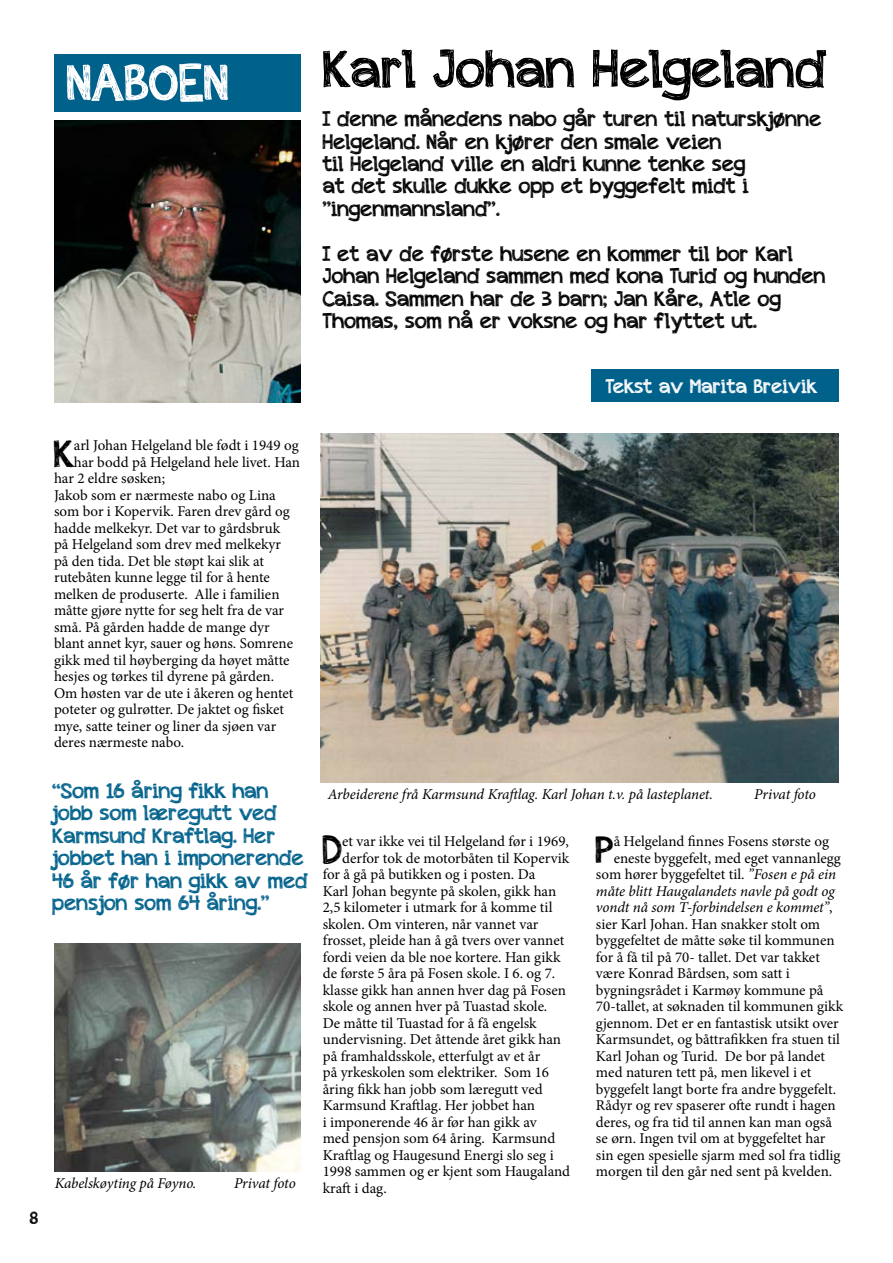
<style>
.page{position:relative;width:893px;height:1263px;background:#fff}
.page>*{position:absolute;margin:0;border:0;box-sizing:border-box;transform-origin:0 0}
.t1{font:52.5px "appleberry";color:#000}
.t2{font:51px "appleberry";color:#fff}
.t3{font:38.4px "appleberry";color:#000}
.t4{font:21px/22.5px "appleberry";color:#000}
.t5{font:21px/22.5px "appleberry";color:#00618b}
.t6{font:19.5px "appleberry";color:#fff}
.t7{font:18px "appleberry";color:#000}
.t8{font:15px "Minion Pro";color:#000}
.t9{font:italic 15px "Minion Pro";letter-spacing:-.01em;color:#000}
.s1{font-style:italic}
.s2{font-style:normal}
</style>
<div class="page">
<div style="left:591px;top:369px;width:248px;height:32px;background:#00618b"></div>
<div style="left:54px;top:54px;width:247px;height:57px;background:#00618b"></div>
<img style="left:55px;top:943px;width:245px;height:229px">
<img style="left:321px;top:433px;width:518px;height:349px">
<img style="left:54px;top:121px;width:247px;height:281px">
<h2 class="t2" style="left:67px;top:46px;width:163px">NABOEN</h2>
<h1 class="t1" style="left:323px;top:31px;width:505px">Karl Johan Helgeland</h1>
<h3 class="t4" style="left:323px;top:107px;width:500px">I denne månedens nabo går turen til naturskjønne Helgeland. Når en kjører den smale veien<br>til Helgeland ville en aldri kunne tenke seg<br>at det skulle dukke opp et byggefelt midt i ”ingenmannsland”.</h3>
<h3 class="t4" style="left:323px;top:242px;width:505px">I et av de første husene en kommer til bor Karl Johan Helgeland sammen med kona Turid og hunden Caisa. Sammen har de 3 barn; Jan Kåre, Atle og Thomas, som nå er voksne og har flyttet ut.</h3>
<h3 class="t6" style="left:606px;top:372px;width:213px">Tekst av Marita Breivik</h3>
<h3 class="t3" style="left:54px;top:426px;width:22px">K</h3>
<p class="t8" style="left:74px;top:435px;width:226px">arl Johan Helgeland ble født i 1949 og</p>
<p class="t8" style="left:74px;top:452px;width:228px">har bodd på Helgeland hele livet. Han</p>
<p class="t8" style="left:54px;top:468px;width:113px">har 2 eldre søsken;</p>
<p class="t8" style="left:54px;top:485px;width:223px">Jakob som er nærmeste nabo og Lina</p>
<p class="t8" style="left:54px;top:501px;width:237px">som bor i Kopervik. Faren drev gård og</p>
<p class="t8" style="left:54px;top:518px;width:228px">hadde melkekyr. Det var to gårdsbruk</p>
<p class="t8" style="left:54px;top:534px;width:228px">på Helgeland som drev med melkekyr</p>
<p class="t8" style="left:54px;top:551px;width:211px">på den tida. Det ble støpt kai slik at</p>
<p class="t8" style="left:54px;top:567px;width:217px">rutebåten kunne legge til for å hente</p>
<p class="t8" style="left:54px;top:584px;width:227px">melken de produserte. Alle i familien</p>
<p class="t8" style="left:54px;top:600px;width:232px">måtte gjøre nytte for seg helt fra de var</p>
<p class="t8" style="left:54px;top:617px;width:217px">små. På gården hadde de mange dyr</p>
<p class="t8" style="left:54px;top:633px;width:241px">blant annet kyr, sauer og høns. Somrene</p>
<p class="t8" style="left:54px;top:650px;width:237px">gikk med til høyberging da høyet måtte</p>
<p class="t8" style="left:54px;top:666px;width:222px">hesjes og tørkes til dyrene på gården.</p>
<p class="t8" style="left:54px;top:683px;width:241px">Om høsten var de ute i åkeren og hentet</p>
<p class="t8" style="left:54px;top:699px;width:232px">poteter og gulrøtter. De jaktet og fisket</p>
<p class="t8" style="left:54px;top:716px;width:224px">mye, satte teiner og liner da sjøen var</p>
<p class="t8" style="left:54px;top:732px;width:132px">deres nærmeste nabo.</p>
<h3 class="t5" style="left:53px;top:779px;width:257px">“Som 16 åring fikk han jobb som læregutt ved<br>Karmsund Kraftlag. Her jobbet han i imponerende<br>46 år før han gikk av med pensjon som 64 åring.”</h3>
<p class="t7" style="left:30px;top:1205px;width:10px">8</p>
<p class="t9" style="left:55px;top:1173px;width:143px">Kabelskøyting på Føyno.</p>
<p class="t9" style="left:234px;top:1173px;width:63px">Privat foto</p>
<p class="t9" style="left:328px;top:783px;width:387px">Arbeiderene frå Karmsund Kraftlag. Karl Johan t.v. på lasteplanet.</p>
<p class="t9" style="left:754px;top:783px;width:63px">Privat foto</p>
<h3 class="t3" style="left:323px;top:822px;width:21px">D</h3>
<p class="t8" style="left:342px;top:831px;width:228px">et var ikke vei til Helgeland før i 1969,</p>
<p class="t8" style="left:342px;top:848px;width:229px">derfor tok de motorbåten til Kopervik</p>
<p class="t8" style="left:323px;top:864px;width:214px">for å gå på butikken og i posten. Da</p>
<p class="t8" style="left:323px;top:881px;width:235px">Karl Johan begynte på skolen, gikk han</p>
<p class="t8" style="left:323px;top:897px;width:231px">2,5 kilometer i utmark for å komme til</p>
<p class="t8" style="left:323px;top:914px;width:217px">skolen. Om vinteren, når vannet var</p>
<p class="t8" style="left:323px;top:930px;width:243px">frosset, pleide han å gå tvers over vannet</p>
<p class="t8" style="left:323px;top:947px;width:239px">fordi veien da ble noe kortere. Han gikk</p>
<p class="t8" style="left:323px;top:963px;width:234px">de første 5 åra på Fosen skole. I 6. og 7.</p>
<p class="t8" style="left:323px;top:980px;width:245px">klasse gikk han annen hver dag på Fosen</p>
<p class="t8" style="left:323px;top:996px;width:226px">skole og annen hver på Tuastad skole.</p>
<p class="t8" style="left:323px;top:1013px;width:215px">De måtte til Tuastad for å få engelsk</p>
<p class="t8" style="left:323px;top:1029px;width:240px">undervisning. Det åttende året gikk han</p>
<p class="t8" style="left:323px;top:1046px;width:219px">på framhaldsskole, etterfulgt av et år</p>
<p class="t8" style="left:323px;top:1062px;width:228px">på yrkeskolen som elektriker. Som 16</p>
<p class="t8" style="left:323px;top:1079px;width:222px">åring fikk han jobb som læregutt ved</p>
<p class="t8" style="left:323px;top:1095px;width:214px">Karmsund Kraftlag. Her jobbet han</p>
<p class="t8" style="left:323px;top:1112px;width:215px">i imponerende 46 år før han gikk av</p>
<p class="t8" style="left:323px;top:1128px;width:234px">med pensjon som 64 åring. Karmsund</p>
<p class="t8" style="left:323px;top:1145px;width:232px">Kraftlag og Haugesund Energi slo seg i</p>
<p class="t8" style="left:323px;top:1161px;width:249px">1998 sammen og er kjent som Haugaland</p>
<p class="t8" style="left:323px;top:1178px;width:66px">kraft i dag.</p>
<h3 class="t3" style="left:596px;top:822px;width:20px">P</h3>
<p class="t8" style="left:614px;top:831px;width:217px">å Helgeland finnes Fosens største og</p>
<p class="t8" style="left:614px;top:848px;width:229px">eneste byggefelt, med eget vannanlegg</p>
<p class="t8" style="left:596px;top:864px;width:242px">som hører byggefeltet til. <span class="s1">”Fosen e på ein</span></p>
<p class="t9" style="left:596px;top:880px;width:240px">måte blitt Haugalandets navle på godt og</p>
<p class="t9" style="left:596px;top:897px;width:238px">vondt nå som T-forbindelsen e kommet”<span class="s2">,</span></p>
<p class="t8" style="left:596px;top:914px;width:226px">sier Karl Johan. Han snakker stolt om</p>
<p class="t8" style="left:596px;top:930px;width:240px">byggefeltet de måtte søke til kommunen</p>
<p class="t8" style="left:596px;top:947px;width:225px">for å få til på 70- tallet. Det var takket</p>
<p class="t8" style="left:596px;top:963px;width:195px">være Konrad Bårdsen, som satt i</p>
<p class="t8" style="left:596px;top:980px;width:229px">bygningsrådet i Karmøy kommune på</p>
<p class="t8" style="left:596px;top:996px;width:249px">70-tallet, at søknaden til kommunen gikk</p>
<p class="t8" style="left:596px;top:1013px;width:244px">gjennom. Det er en fantastisk utsikt over</p>
<p class="t8" style="left:596px;top:1029px;width:246px">Karmsundet, og båttrafikken fra stuen til</p>
<p class="t8" style="left:596px;top:1046px;width:231px">Karl Johan og Turid. De bor på landet</p>
<p class="t8" style="left:596px;top:1062px;width:217px">med naturen tett på, men likevel i et</p>
<p class="t8" style="left:596px;top:1079px;width:242px">byggefelt langt borte fra andre byggefelt.</p>
<p class="t8" style="left:596px;top:1095px;width:241px">Rådyr og rev spaserer ofte rundt i hagen</p>
<p class="t8" style="left:596px;top:1112px;width:237px">deres, og fra tid til annen kan man også</p>
<p class="t8" style="left:596px;top:1128px;width:231px">se ørn. Ingen tvil om at byggefeltet har</p>
<p class="t8" style="left:596px;top:1145px;width:246px">sin egen spesielle sjarm med sol fra tidlig</p>
<p class="t8" style="left:596px;top:1161px;width:238px">morgen til den går ned sent på kvelden.</p>
</div>
